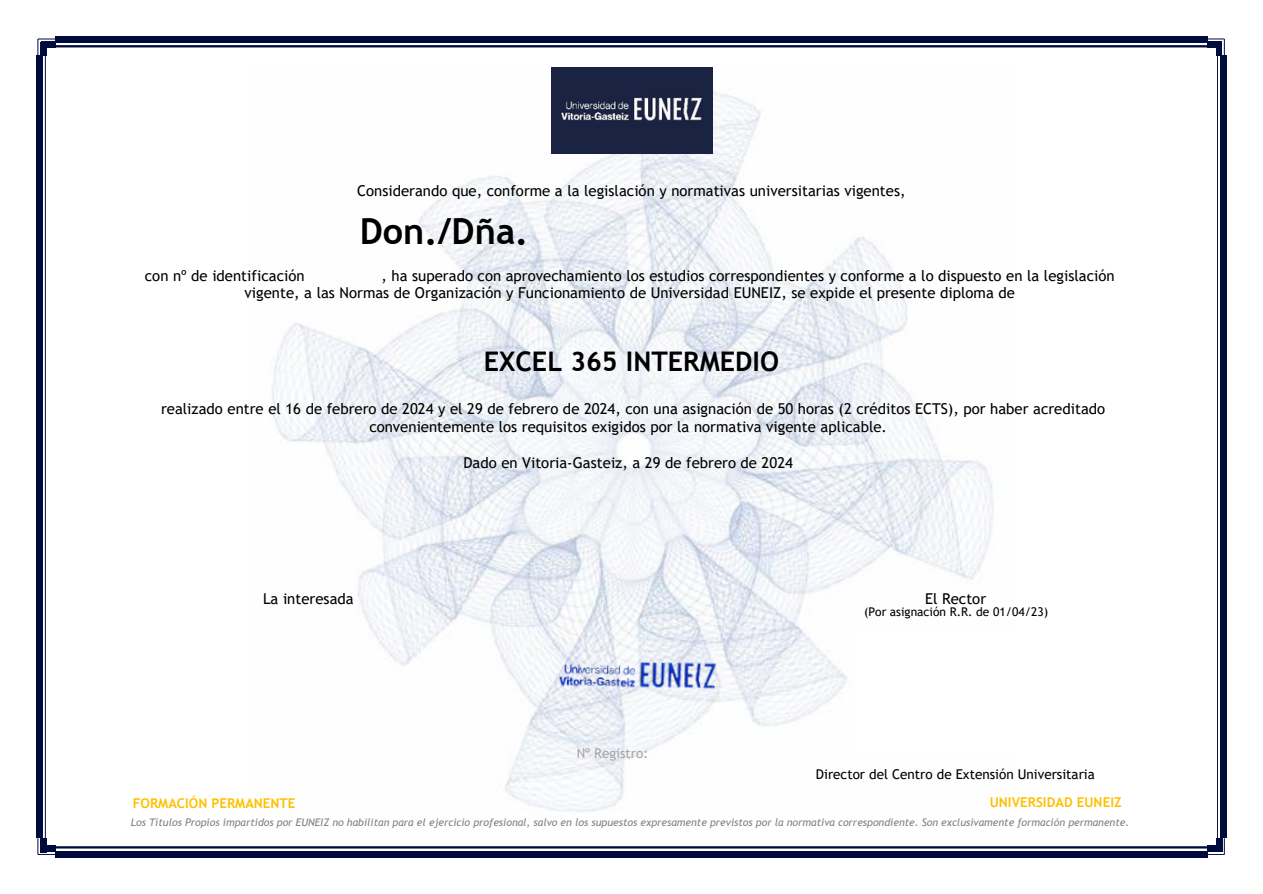
<style>
.page{position:relative;width:1263px;height:894px;background:#fff}
.page>*{position:absolute;margin:0;border:0;box-sizing:border-box;transform-origin:0 0}
.t1{font:700 36px "Trebuchet MS";color:#000}
.t2{font:700 27px "Trebuchet MS";color:#000}
.t3{font:15px/18px "Trebuchet MS";color:#000}
.t4{font:13.5px/28.2px "Trebuchet MS";color:#000}
.t5{font:700 13.5px "Trebuchet MS";color:#ffc000}
.t6{font:13.5px "Trebuchet MS";color:#a6a6a6}
.t7{font:12px "Trebuchet MS";color:#000}
.t8{font:italic 10.5px "Trebuchet MS";color:#808080}
.s1{font-weight:700;color:#ffc000}
</style>
<div class="page">
<img style="left:272px;top:67px;width:722px;height:745px">
<img style="left:551px;top:68px;width:161px;height:85px">
<img style="left:862px;top:622px;width:132px;height:6px">
<img style="left:541px;top:642px;width:199px;height:65px">
<svg style="left:38px;top:838px;width:18px;height:17px"></svg>
<svg style="left:38px;top:39px;width:18px;height:17px"></svg>
<div style="left:55px;top:850px;width:1153px;height:7px;background:#000b3d"></div>
<hr style="left:56px;top:846px;width:1152px;height:2px;background:#000b3d">
<div style="left:55px;top:36px;width:1153px;height:6px;background:#000b3d"></div>
<hr style="left:56px;top:45px;width:1152px;height:2px;background:#000b3d">
<svg style="left:1208px;top:838px;width:17px;height:17px"></svg>
<svg style="left:1208px;top:39px;width:17px;height:17px"></svg>
<div style="left:1221px;top:55px;width:6px;height:782px;background:#000b3d"></div>
<hr style="left:1217px;top:56px;width:1px;height:782px;background:#000b3d">
<div style="left:36px;top:55px;width:6px;height:782px;background:#000b3d"></div>
<hr style="left:45px;top:56px;width:1px;height:782px;background:#000b3d">
<div style="left:857px;top:628px;width:206px;height:127px;background:#fff"></div>
<h2 class="t3" style="left:357px;top:181px;width:550px">Considerando que, conforme a la legislación y normativas universitarias vigentes,</h2>
<h4 class="t1" style="left:360px;top:210px;width:170px">Don./Dña.</h4>
<h4 class="t3" style="left:145px;top:267px;width:161px">con nº de identificación</h4>
<h4 class="t3" style="left:245px;top:267px;width:871px;line-height:16.8px;text-indent:137px">, ha superado con aprovechamiento los estudios correspondientes y conforme a lo dispuesto en la legislación vigente, a las Normas de Organización y Funcionamiento de Universidad EUNEIZ, se expide el presente diploma de</h4>
<h5 class="t2" style="left:484px;top:346px;width:297px">EXCEL 365 INTERMEDIO</h5>
<p class="t3" style="left:369px;top:399px;width:737px;text-indent:-208px">realizado entre el 16 de febrero de 2024 y el 29 de febrero de 2024, con una asignación de 50 horas (2 créditos ECTS), por haber acreditado convenientemente los requisitos exigidos por la normativa vigente aplicable.</p>
<h4 class="t3" style="left:463px;top:453px;width:331px">Dado en Vitoria-Gasteiz, a 29 de febrero de 2024</h4>
<h1 class="t3" style="left:263px;top:589px;width:92px">La interesada</h1>
<p class="t5" style="left:133px;top:795px;width:164px">FORMACIÓN PERMANENTE</p>
<h4 class="t6" style="left:577px;top:745px;width:73px">Nº Registro:</h4>
<h4 class="t3" style="left:925px;top:589px;width:63px">El Rector</h4>
<h4 class="t7" style="left:864px;top:604px;width:186px">(Por asignación R.R. de 01/04/23)</h4>
<h3 class="t4" style="left:990px;top:759px;width:133px;text-indent:-174px">Director del Centro de Extensión Universitaria<br><span class="s1">UNIVERSIDAD EUNEIZ</span></h3>
<h4 class="t8" style="left:131px;top:816px;width:1000px">Los Títulos Propios impartidos por EUNEIZ no habilitan para el ejercicio profesional, salvo en los supuestos expresamente previstos por la normativa correspondiente. Son exclusivamente formación permanente.</h4>
</div>
